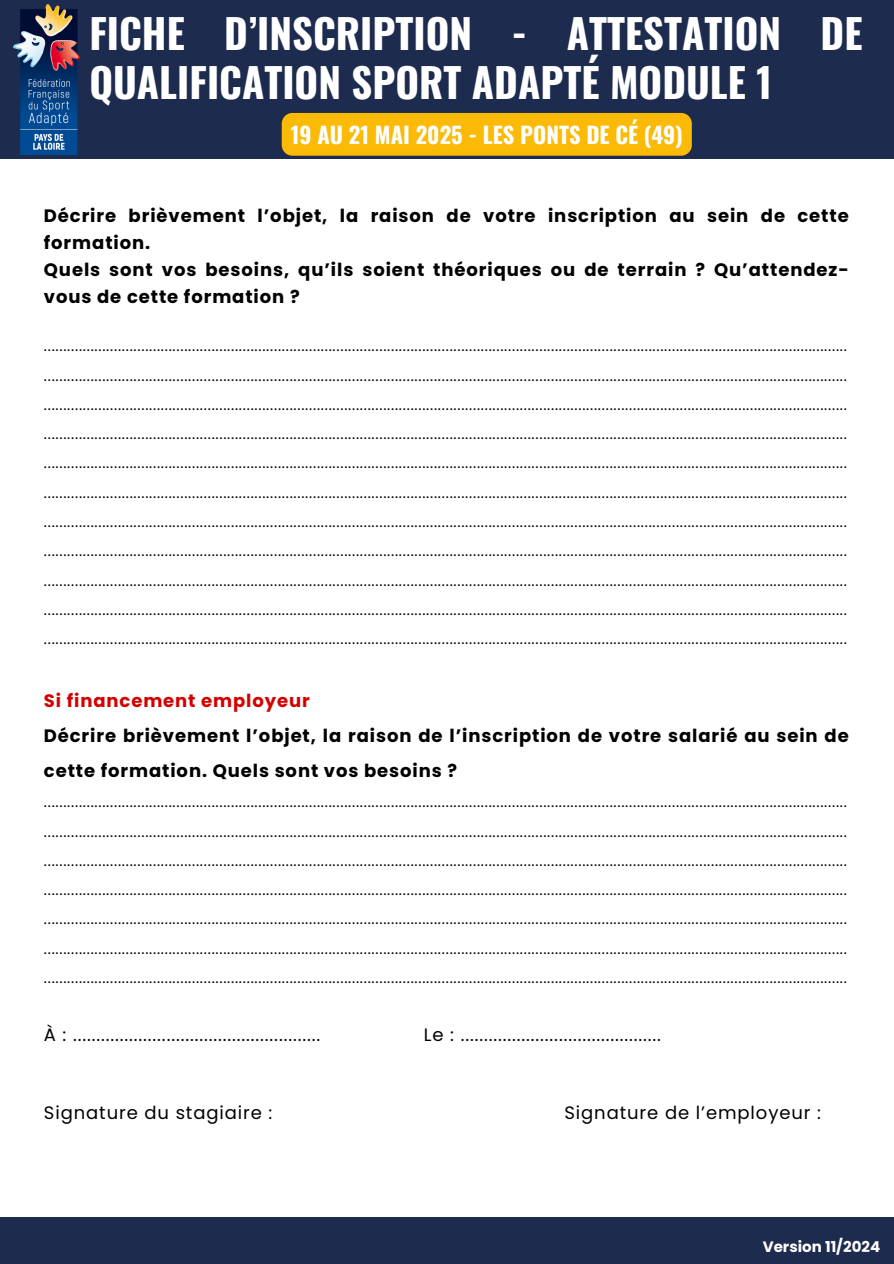
<style>
.page{position:relative;width:894px;height:1264px;background:#fff}
.page>*{position:absolute;margin:0;border:0;box-sizing:border-box;transform-origin:0 0}
.t1{font:700 40.5px/48.3px "Oswald";color:#fff}
.t2{font:700 22.5px "Oswald";color:#fff}
.t3{font:700 18px/27px "Poppins";letter-spacing:.05em;color:#000}
.t4{font:18px "Poppins";letter-spacing:.05em;color:#000}
.t5{font:15px/29.2px "Poppins";color:#000;text-align:justify}
.t6{font:700 15px "Poppins";color:#fff}
.t7{font:700 12.75px "Raleway";color:#fdfdfd}
.s1{color:#d40000}
</style>
<div class="page">
<div style="left:0;top:1217px;width:893px;height:46px;background:#1d2b4e"></div>
<div style="left:0;top:0;width:893px;height:159px;background:#1d2b4e"></div>
<img style="left:13px;top:4px;width:67px;height:150px">
<div style="left:282px;top:113px;width:409px;height:43px;background:#fbba06;border-radius:11px"></div>
<h6 class="t1" style="left:89px;top:8px;width:774px">FICHE D’INSCRIPTION - ATTESTATION DE<br>QUALIFICATION SPORT ADAPTÉ MODULE 1</h6>
<h4 class="t2" style="left:291px;top:118px;width:393px">19 AU 21 MAI 2025 - LES PONTS DE CÉ (49)</h4>
<p class="t3" style="left:44px;top:202px;width:806px">Décrire brièvement l’objet, la raison de votre inscription au sein de cette formation.<br>Quels sont vos besoins, qu’ils soient théoriques ou de terrain ? Qu’attendez&shy;vous de cette formation ?</p>
<h1 class="t5" style="left:44px;top:331px;width:804px">.............................................................................................................................................................................................................. .............................................................................................................................................................................................................. .............................................................................................................................................................................................................. .............................................................................................................................................................................................................. .............................................................................................................................................................................................................. .............................................................................................................................................................................................................. .............................................................................................................................................................................................................. .............................................................................................................................................................................................................. .............................................................................................................................................................................................................. .............................................................................................................................................................................................................. ..............................................................................................................................................................................................................</h1>
<h2 class="t3" style="left:44px;top:683px;width:806px;line-height:34.8px"><span class="s1">Si financement employeur<br></span>Décrire brièvement l’objet, la raison de l’inscription de votre salarié au sein de cette formation. Quels sont vos besoins ?</h2>
<h2 class="t5" style="left:44px;top:787px;width:804px">.............................................................................................................................................................................................................. .............................................................................................................................................................................................................. .............................................................................................................................................................................................................. .............................................................................................................................................................................................................. .............................................................................................................................................................................................................. .............................................................................................................................................................................................................. ..............................................................................................................................................................................................................</h2>
<h3 class="t4" style="left:44px;top:1022px;width:278px">À : .....................................................</h3>
<h3 class="t4" style="left:423px;top:1022px;width:239px">Le : ...........................................</h3>
<h6 class="t4" style="left:44px;top:1100px;width:230px">Signature du stagiaire :</h6>
<h6 class="t4" style="left:564px;top:1100px;width:258px">Signature de l’employeur :</h6>
<h4 class="t6" style="left:762px;top:1236px;width:119px">Version 11/2024</h4>
<p class="t7" style="left:770px;top:1237px;width:104px">Version 09/2022</p>
</div>
